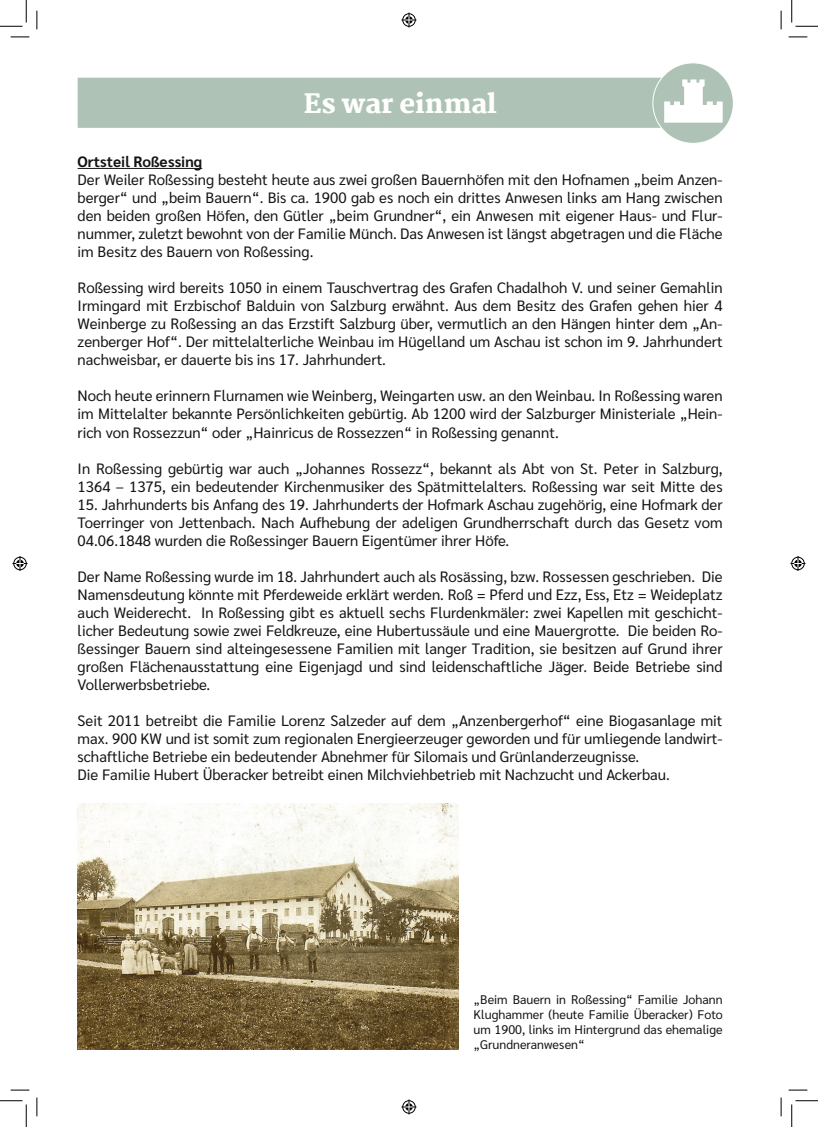
<style>
.page{position:relative;width:818px;height:1127px;background:#fff}
.page>*{position:absolute;margin:0;border:0;box-sizing:border-box;transform-origin:0 0}
.t1{font:800 26.25px "Martel";color:#fff}
.t2{font:15px/18px "Sarabun";color:#131413;text-align:justify}
.t3{font:700 15px "Sarabun";color:#131413}
.t4{font:12.5px/15px "Sarabun";color:#131413;text-align:justify}
</style>
<div class="page">
<div style="left:653px;top:63px;width:80px;height:80px;background:#aec3b5;border-radius:50%"></div>
<svg style="left:78px;top:78px;width:645px;height:50px;background:#b2c6b8"></svg>
<img style="left:78px;top:803px;width:381px;height:245px">
<hr style="left:78px;top:168px;width:124px;height:1px;background:#131413">
<svg style="left:11px;top:36px;width:18px;height:2px"></svg>
<svg style="left:788px;top:36px;width:19px;height:2px"></svg>
<svg style="left:11px;top:1089px;width:18px;height:1px"></svg>
<svg style="left:788px;top:1089px;width:19px;height:1px"></svg>
<svg style="left:36px;top:11px;width:2px;height:18px"></svg>
<svg style="left:36px;top:1097px;width:2px;height:18px"></svg>
<svg style="left:780px;top:11px;width:2px;height:18px"></svg>
<svg style="left:780px;top:1097px;width:2px;height:18px"></svg>
<svg style="left:0;top:0;width:27px;height:27px"></svg>
<svg style="left:0;top:1100px;width:27px;height:26px"></svg>
<svg style="left:791px;top:0;width:27px;height:27px"></svg>
<svg style="left:791px;top:1100px;width:27px;height:26px"></svg>
<svg style="left:401px;top:13px;width:15px;height:15px"></svg>
<svg style="left:401px;top:1099px;width:15px;height:15px"></svg>
<svg style="left:13px;top:556px;width:15px;height:15px"></svg>
<svg style="left:790px;top:556px;width:15px;height:15px"></svg>
<h1 class="t1" style="left:304px;top:88px;width:194px">Es war einmal</h1>
<p class="t3" style="left:78px;top:153px;width:126px">Ortsteil Roßessing</p>
<p class="t2" style="left:78px;top:171px;width:646px">Der Weiler Roßessing besteht heute aus zwei großen Bauernhöfen mit den Hofnamen „beim Anzen&shy;berger“ und „beim Bauern“. Bis ca. 1900 gab es noch ein drittes Anwesen links am Hang zwischen den beiden großen Höfen, den Gütler „beim Grundner“, ein Anwesen mit eigener Haus- und Flur&shy;nummer, zuletzt bewohnt von der Familie Münch. Das Anwesen ist längst abgetragen und die Fläche im Besitz des Bauern von Roßessing.</p>
<p class="t2" style="left:78px;top:279px;width:646px">Roßessing wird bereits 1050 in einem Tauschvertrag des Grafen Chadalhoh V. und seiner Gemahlin Irmingard mit Erzbischof Balduin von Salzburg erwähnt. Aus dem Besitz des Grafen gehen hier 4<br>Weinberge zu Roßessing an das Erzstift Salzburg über, vermutlich an den Hängen hinter dem „An&shy;zenberger Hof“. Der mittelalterliche Weinbau im Hügelland um Aschau ist schon im 9. Jahrhundert nachweisbar, er dauerte bis ins 17. Jahrhundert.</p>
<p class="t2" style="left:78px;top:387px;width:646px">Noch heute erinnern Flurnamen wie Weinberg, Weingarten usw. an den Weinbau. In Roßessing waren im Mittelalter bekannte Persönlichkeiten gebürtig. Ab 1200 wird der Salzburger Ministeriale „Hein&shy;rich von Rossezzun“ oder „Hainricus de Rossezzen“ in Roßessing genannt.</p>
<p class="t2" style="left:78px;top:459px;width:646px">In Roßessing gebürtig war auch „Johannes Rossezz“, bekannt als Abt von St. Peter in Salzburg,<br>1364 – 1375, ein bedeutender Kirchenmusiker des Spätmittelalters. Roßessing war seit Mitte des</p>
<p class="t2" style="left:78px;top:495px;width:646px">15. Jahrhunderts bis Anfang des 19. Jahrhunderts der Hofmark Aschau zugehörig, eine Hofmark der Toerringer von Jettenbach. Nach Aufhebung der adeligen Grundherrschaft durch das Gesetz vom 04.06.1848 wurden die Roßessinger Bauern Eigentümer ihrer Höfe.</p>
<p class="t2" style="left:78px;top:567px;width:646px">Der Name Roßessing wurde im 18. Jahrhundert auch als Rosässing, bzw. Rossessen geschrieben. Die Namensdeutung könnte mit Pferdeweide erklärt werden. Roß = Pferd und Ezz, Ess, Etz = Weideplatz auch Weiderecht. In Roßessing gibt es aktuell sechs Flurdenkmäler: zwei Kapellen mit geschicht&shy;licher Bedeutung sowie zwei Feldkreuze, eine Hubertussäule und eine Mauergrotte. Die beiden Ro&shy;ßessinger Bauern sind alteingesessene Familien mit langer Tradition, sie besitzen auf Grund ihrer großen Flächenausstattung eine Eigenjagd und sind leidenschaftliche Jäger. Beide Betriebe sind Vollerwerbsbetriebe.</p>
<p class="t2" style="left:78px;top:711px;width:646px;text-align:left">Seit 2011 betreibt die Familie Lorenz Salzeder auf dem „Anzenbergerhof“ eine Biogasanlage mit max. 900 KW und ist somit zum regionalen Energieerzeuger geworden und für umliegende landwirt&shy;schaftliche Betriebe ein bedeutender Abnehmer für Silomais und Grünlanderzeugnisse.<br>Die Familie Hubert Überacker betreibt einen Milchviehbetrieb mit Nachzucht und Ackerbau.</p>
<p class="t4" style="left:474px;top:992px;width:250px">„Beim Bauern in Roßessing“ Familie Johann Klughammer (heute Familie Überacker) Foto um 1900, links im Hintergrund das ehemalige „Grundneranwesen“</p>
</div>
